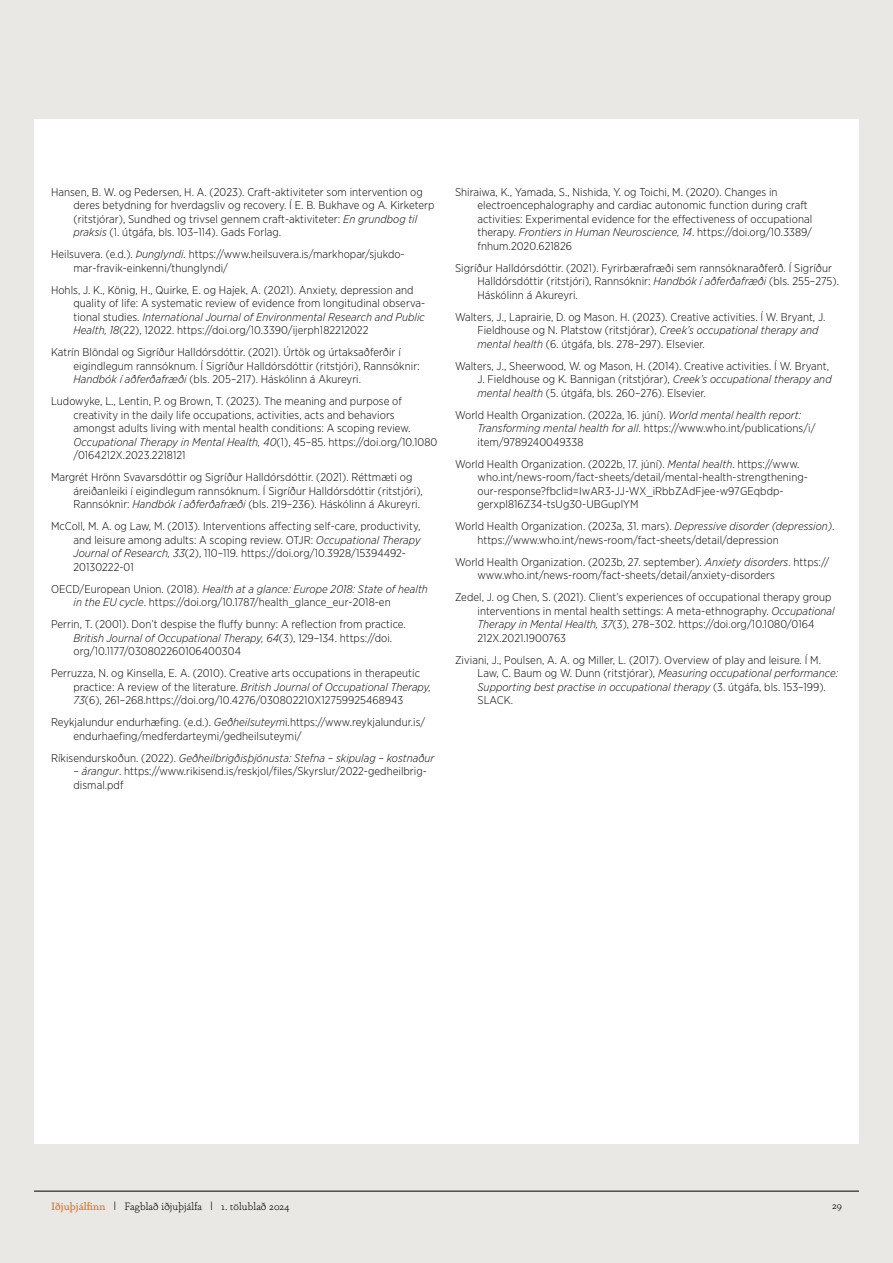
<style>
.page{position:relative;width:893px;height:1263px;background:#eae8e4}
.page>*{position:absolute;margin:0;border:0;box-sizing:border-box;transform-origin:0 0}
.t1{font:300 11.25px/13.5px "Gotham Narrow";letter-spacing:.005em;color:#000}
.t2{font:italic 300 11.25px "Gotham Narrow";letter-spacing:.005em;color:#000}
.t3{font:300 10.5px "Dapifer";letter-spacing:.01em;color:#000}
.s1{font-style:italic}
.s2{font-style:normal}
.s3{font-weight:500;color:#d67631}
.s4{font-family:"Gotham Narrow";font-size:12px}
</style>
<div class="page">
<hr style="left:34px;top:1191px;width:825px;height:1px;background:#000">
<div style="left:34px;top:119px;width:825px;height:1025px;background:#fff"></div>
<p class="t1" style="left:74px;top:185px;width:362px;text-indent:-22px">Hansen, B. W. og Pedersen, H. A. (2023). Craft-aktiviteter som intervention og deres betydning for hverdagsliv og recovery. Í E. B. Bukhave og A. Kirketerp (ritstjórar), Sundhed og trivsel gennem craft-aktiviteter: <span class="s1">En grundbog til praksis</span> (1. útgáfa, bls. 103–114). Gads Forlag.</p>
<p class="t1" style="left:74px;top:247px;width:333px;text-indent:-22px">Heilsuvera. (e.d.). <span class="s1">Þunglyndi.</span> https://www.heilsuvera.is/markhopar/sjukdo&shy;mar-fravik-einkenni/thunglyndi/</p>
<p class="t1" style="left:74px;top:283px;width:353px;text-indent:-22px">Hohls, J. K., König, H., Quirke, E. og Hajek, A. (2021). Anxiety, depression and quality of life: A systematic review of evidence from longitudinal observa&shy;tional studies. <span class="s1">International Journal of Environmental Research and Public Health, 18</span>(22), 12022. https://doi.org/10.3390/ijerph182212022</p>
<p class="t1" style="left:74px;top:345px;width:348px;text-indent:-22px">Katrín Blöndal og Sigríður Halldórsdóttir. (2021). Úrtök og úrtaksaðferðir í eigindlegum rannsóknum. Í Sigríður Halldórsdóttir (ritstjóri), Rannsóknir:<br><span class="s1">Handbók í aðferðafræði</span> (bls. 205–217). Háskólinn á Akureyri.</p>
<p class="t1" style="left:74px;top:394px;width:365px;text-indent:-22px">Ludowyke, L., Lentin, P. og Brown, T. (2023). The meaning and purpose of creativity in the daily life occupations, activities, acts and behaviors amongst adults living with mental health conditions: A scoping review.<br><span class="s1">Occupational Therapy in Mental Health, 40</span>(1), 45–85. https://doi.org/10.1080 /0164212X.2023.2218121</p>
<p class="t1" style="left:74px;top:470px;width:351px;text-indent:-22px">Margrét Hrönn Svavarsdóttir og Sigríður Halldórsdóttir. (2021). Réttmæti og áreiðanleiki í eigindlegum rannsóknum. Í Sigríður Halldórsdóttir (ritstjóri),<br>Rannsóknir: <span class="s1">Handbók í aðferðafræði</span> (bls. 219–236). Háskólinn á Akureyri.</p>
<p class="t1" style="left:74px;top:519px;width:348px;text-indent:-22px">McColl, M. A. og Law, M. (2013). Interventions affecting self-care, productivity, and leisure among adults: A scoping review. OTJR: <span class="s1">Occupational Therapy Journal of Research, 33</span>(2), 110–119. https://doi.org/10.3928/15394492- 20130222-01</p>
<p class="t1" style="left:74px;top:582px;width:356px;text-indent:-22px">OECD/European Union. (2018). <span class="s1">Health at a glance: Europe 2018: State of health in the EU cycle</span>. https://doi.org/10.1787/health_glance_eur-2018-en</p>
<p class="t1" style="left:74px;top:617px;width:334px;text-indent:-22px">Perrin, T. (2001). Don’t despise the fluffy bunny: A reflection from practice.<br><span class="s1">British Journal of Occupational Therapy, 64</span>(3), 129–134. https://doi. org/10.1177/030802260106400304</p>
<p class="t1" style="left:74px;top:666px;width:359px;text-indent:-22px">Perruzza, N. og Kinsella, E. A. (2010). Creative arts occupations in therapeutic practice: A review of the literature. <span class="s1">British Journal of Occupational Therapy,<br>73</span>(6), 261–268.https://doi.org/10.4276/030802210X12759925468943</p>
<p class="t1" style="left:74px;top:715px;width:353px;text-indent:-22px">Reykjalundur endurhæfing. (e.d.). <span class="s1">Geðheilsuteym</span>i.https://www.reykjalundur.is/ endurhaefing/medferdarteymi/gedheilsuteymi/</p>
<p class="t2" style="left:51px;top:751px;width:385px"><span class="s2">Ríkisendurskoðun. (2022).</span> Geðheilbrigðisþjónusta: Stefna – skipulag – kostnaður</p>
<p class="t1" style="left:74px;top:764px;width:355px"><span class="s1">– árangur</span>. https://www.rikisend.is/reskjol/files/Skyrslur/2022-gedheilbrig&shy;dismal.pdf</p>
<p class="t1" style="left:477px;top:185px;width:336px;text-indent:-22px">Shiraiwa, K., Yamada, S., Nishida, Y. og Toichi, M. (2020). Changes in electroencephalography and cardiac autonomic function during craft activities: Experimental evidence for the effectiveness of occupational therapy. <span class="s1">Frontiers in Human Neuroscience, 14</span>. https://doi.org/10.3389/ fnhum.2020.621826</p>
<p class="t1" style="left:477px;top:261px;width:363px;text-indent:-22px">Sigríður Halldórsdóttir. (2021). Fyrirbærafræði sem rannsóknaraðferð. Í Sigríður<br>Halldórsdóttir (ritstjóri), Rannsóknir: <span class="s1">Handbók í aðferðafræði</span> (bls. 255–275).<br>Háskólinn á Akureyri.</p>
<p class="t1" style="left:477px;top:310px;width:349px;text-indent:-22px">Walters, J., Laprairie, D. og Mason. H. (2023). Creative activities. Í W. Bryant, J.<br>Fieldhouse og N. Platstow (ritstjórar), <span class="s1">Creek’s occupational therapy and mental health</span> (6. útgáfa, bls. 278–297). Elsevier.</p>
<p class="t1" style="left:477px;top:359px;width:356px;text-indent:-22px">Walters, J., Sheerwood, W. og Mason, H. (2014). Creative activities. Í W. Bryant,<br>J. Fieldhouse og K. Bannigan (ritstjórar), <span class="s1">Creek’s occupational therapy and mental health</span> (5. útgáfa, bls. 260–276). Elsevier.</p>
<p class="t1" style="left:477px;top:408px;width:340px;text-indent:-22px">World Health Organization. (2022a, 16. júní). <span class="s1">World mental health report:<br>Transforming mental health for all</span>. https://www.who.int/publications/i/ item/9789240049338</p>
<p class="t1" style="left:477px;top:457px;width:332px;text-indent:-22px">World Health Organization. (2022b, 17. júní). <span class="s1">Mental health</span>. https://www. who.int/news-room/fact-sheets/detail/mental-health-strengthening&shy;our-response?fbclid=IwAR3-JJ-WX_iRbbZAdFjee-w97GEqbdp&shy;gerxpl816Z34-tsUg30-UBGuplYM</p>
<p class="t1" style="left:477px;top:519px;width:359px;text-indent:-22px">World Health Organization. (2023a, 31. mars). <span class="s1">Depressive disorder (depression)</span>. https://www.who.int/news-room/fact-sheets/detail/depression</p>
<p class="t1" style="left:477px;top:555px;width:353px;text-indent:-22px">World Health Organization. (2023b, 27. september). <span class="s1">Anxiety disorders</span>. https:// www.who.int/news-room/fact-sheets/detail/anxiety-disorders</p>
<p class="t1" style="left:477px;top:590px;width:359px;text-indent:-22px">Zedel, J. og Chen, S. (2021). Client’s experiences of occupational therapy group interventions in mental health settings: A meta-ethnography. <span class="s1">Occupational Therapy in Mental Health, 37</span>(3), 278–302. https://doi.org/10.1080/0164<br>212X.2021.1900763</p>
<p class="t1" style="left:477px;top:653px;width:362px;text-indent:-22px">Ziviani, J., Poulsen, A. A. og Miller, L. (2017). Overview of play and leisure. Í M.<br>Law, C. Baum og W. Dunn (ritstjórar), <span class="s1">Measuring occupational performance:<br>Supporting best practise in occupational therapy</span> (3. útgáfa, bls. 153–199).<br>SLACK.</p>
<p class="t3" style="left:51px;top:1199px;width:240px"><span class="s3">Iðjuþjálfinn</span> <span class="s4">I</span> Fagblað iðjuþjálfa <span class="s4">I</span> 1. tölublað 2024</p>
<p class="t3" style="left:832px;top:1199px;width:11px">29</p>
</div>
